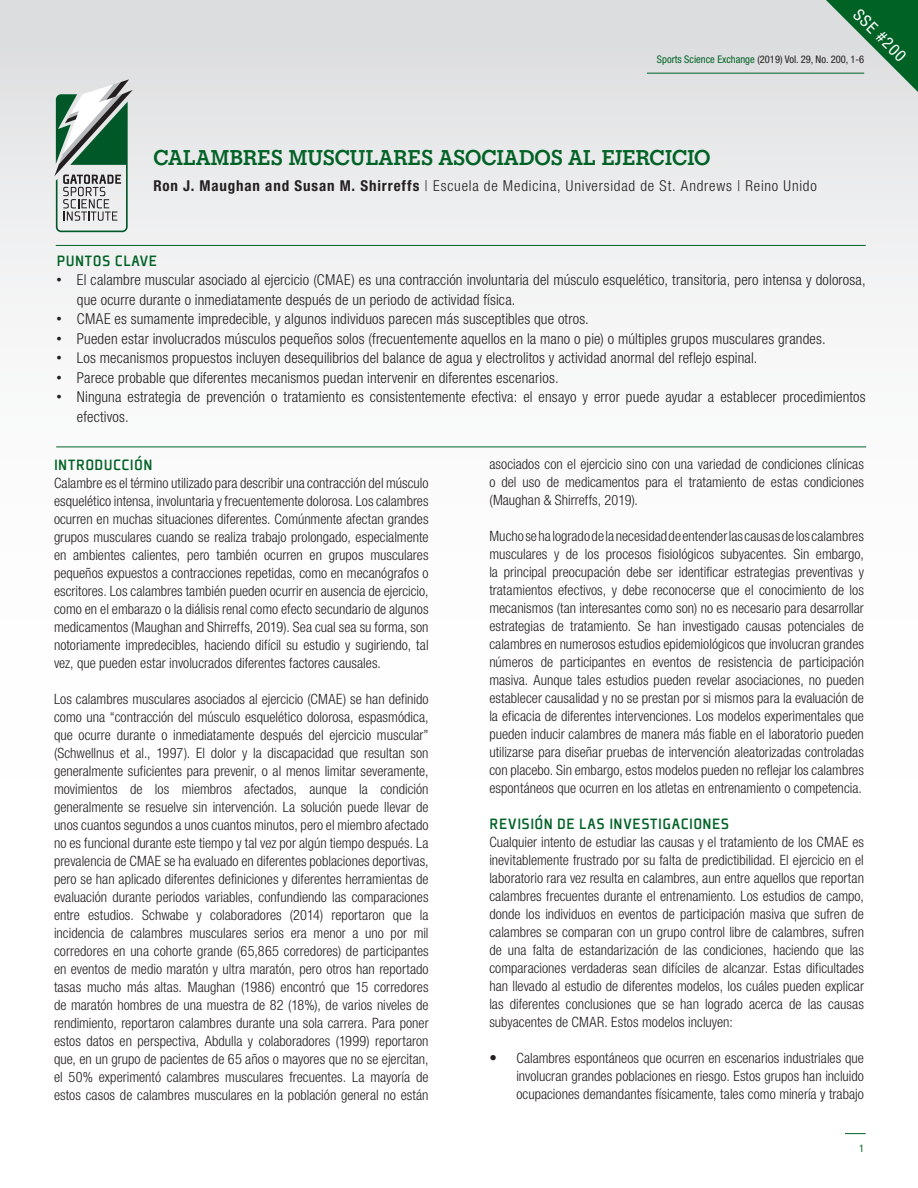
<style>
.page{position:relative;width:918px;height:1188px;background:#fff}
.page>*{position:absolute;margin:0;border:0;box-sizing:border-box;transform-origin:0 0}
.t1{font:700 22.5px "Gatorade";letter-spacing:-.005em;color:#016226}
.newbody_text_no_bull{font:500 16.5px "Plexes Pro";letter-spacing:.025em;color:#016226}
.Headings{font:500 16.5px "Plexes Pro";letter-spacing:.035em;color:#016226}
.t2{font:condensed 16.35px "Helvetica Neue LT Std";color:#fff}
.t3{font:300 condensed 15px/19.5px "Helvetica Neue LT Std";letter-spacing:.01em;color:#231f20}
.t4{font:300 condensed 15px "Helvetica Neue LT Std";letter-spacing:.05em;color:#231f20}
.newbody_text_no_bull-2{font:300 condensed 14.25px/18px "Helvetica Neue LT Std";color:#231f20;text-align:justify}
.t5{font:condensed 10.5px "Helvetica Neue LT Std";color:#231f20}
.t6{font:condensed 10.5px "Helvetica Neue LT Std";color:#016226}
.s1{color:#016226}
.s2{font-weight:700}
.s3{font-family:"Arial";font-weight:400;font-stretch:normal}
.s4{font-size:15px}
</style>
<div class="page">
<div style="left:0;top:0;width:918px;height:1188px;background:linear-gradient(to bottom,#e8e8e9,#fff)"></div>
<hr style="left:647px;top:73px;width:217px;height:1px;background:#016226">
<svg style="left:845px;top:1133px;width:21px;height:1px"></svg>
<hr style="left:56px;top:245px;width:810px;height:1px;background:#016226">
<hr style="left:56px;top:447px;width:810px;height:1px;background:#016226">
<svg style="left:826px;top:0;width:92px;height:92px;background:#6fa083"></svg>
<svg style="left:54px;top:79px;width:79px;height:153px;background:#9db1a7"></svg>
<p class="t2" style="left:863px;top:5px;width:68px;rotate:45deg">SSE #200</p>
<p class="t5" style="left:657px;top:53px;width:209px"><span class="s1">Sports Science Exchange</span> (2019) Vol. 29, No. 200, 1-6</p>
<p class="t1" style="left:153px;top:144px;width:559px">CALAMBRES MUSCULARES ASOCIADOS AL EJERCICIO</p>
<p class="t4" style="left:153px;top:177px;width:665px"><span class="s2">Ron J. Maughan and Susan M. Shirreffs</span> | Escuela de Medicina, Universidad de St. Andrews | Reino Unido</p>
<p class="Headings" style="left:57px;top:251px;width:102px">PUNTOS CLAVE</p>
<p class="t3" style="left:77px;top:270px;width:790px;text-indent:-20px"><span class="s3">•</span> El calambre muscular asociado al ejercicio (CMAE) es una contracción involuntaria del músculo esquelético, transitoria, pero intensa y dolorosa, que ocurre durante o inmediatamente después de un periodo de actividad física.</p>
<p class="t3" style="left:57px;top:309px;width:534px"><span class="s3">•</span> CMAE es sumamente impredecible, y algunos individuos parecen más susceptibles que otros.</p>
<p class="t3" style="left:57px;top:329px;width:771px"><span class="s3">•</span> Pueden estar involucrados músculos pequeños solos (frecuentemente aquellos en la mano o pie) o múltiples grupos musculares grandes.</p>
<p class="t3" style="left:57px;top:348px;width:702px"><span class="s3">•</span> Los mecanismos propuestos incluyen desequilibrios del balance de agua y electrolitos y actividad anormal del reflejo espinal.</p>
<p class="t3" style="left:57px;top:368px;width:503px"><span class="s3">•</span> Parece probable que diferentes mecanismos puedan intervenir en diferentes escenarios.</p>
<p class="t3" style="left:77px;top:387px;width:790px;text-indent:-20px"><span class="s3">•</span> Ninguna estrategia de prevención o tratamiento es consistentemente efectiva: el ensayo y error puede ayudar a establecer procedimientos efectivos.</p>
<p class="newbody_text_no_bull" style="left:54px;top:455px;width:100px">INTRODUCCIÓN</p>
<p class="newbody_text_no_bull-2" style="left:54px;top:474px;width:376px">Calambre es el término utilizado para describir una contracción del músculo esquelético intensa, involuntaria y frecuentemente dolorosa. Los calambres ocurren en muchas situaciones diferentes. Comúnmente afectan grandes grupos musculares cuando se realiza trabajo prolongado, especialmente en ambientes calientes, pero también ocurren en grupos musculares pequeños expuestos a contracciones repetidas, como en mecanógrafos o escritores. Los calambres también pueden ocurrir en ausencia de ejercicio, como en el embarazo o la diálisis renal como efecto secundario de algunos medicamentos (Maughan and Shirreffs, 2019). Sea cual sea su forma, son notoriamente impredecibles, haciendo difícil su estudio y sugiriendo, tal vez, que pueden estar involucrados diferentes factores causales.</p>
<p class="newbody_text_no_bull-2" style="left:54px;top:690px;width:376px">Los calambres musculares asociados al ejercicio (CMAE) se han definido como una “contracción del músculo esquelético dolorosa, espasmódica, que ocurre durante o inmediatamente después del ejercicio muscular” (Schwellnus et al., 1997). El dolor y la discapacidad que resultan son generalmente suficientes para prevenir, o al menos limitar severamente, movimientos de los miembros afectados, aunque la condición generalmente se resuelve sin intervención. La solución puede llevar de unos cuantos segundos a unos cuantos minutos, pero el miembro afectado no es funcional durante este tiempo y tal vez por algún tiempo después. La prevalencia de CMAE se ha evaluado en diferentes poblaciones deportivas, pero se han aplicado diferentes definiciones y diferentes herramientas de evaluación durante periodos variables, confundiendo las comparaciones entre estudios. Schwabe y colaboradores (2014) reportaron que la incidencia de calambres musculares serios era menor a uno por mil corredores en una cohorte grande (65,865 corredores) de participantes en eventos de medio maratón y ultra maratón, pero otros han reportado tasas mucho más altas. Maughan (1986) encontró que 15 corredores de maratón hombres de una muestra de 82 (18%), de varios niveles de rendimiento, reportaron calambres durante una sola carrera. Para poner estos datos en perspectiva, Abdulla y colaboradores (1999) reportaron que, en un grupo de pacientes de 65 años o mayores que no se ejercitan, el 50% experimentó calambres musculares frecuentes. La mayoría de estos casos de calambres musculares en la población general no están</p>
<p class="newbody_text_no_bull-2" style="left:489px;top:455px;width:376px">asociados con el ejercicio sino con una variedad de condiciones clínicas o del uso de medicamentos para el tratamiento de estas condiciones (Maughan &amp; Shirreffs, 2019).</p>
<p class="newbody_text_no_bull-2" style="left:489px;top:527px;width:376px">Mucho se ha logrado de la necesidad de entender las causas de los calambres musculares y de los procesos fisiológicos subyacentes. Sin embargo, la principal preocupación debe ser identificar estrategias preventivas y tratamientos efectivos, y debe reconocerse que el conocimiento de los mecanismos (tan interesantes como son) no es necesario para desarrollar estrategias de tratamiento. Se han investigado causas potenciales de calambres en numerosos estudios epidemiológicos que involucran grandes números de participantes en eventos de resistencia de participación masiva. Aunque tales estudios pueden revelar asociaciones, no pueden establecer causalidad y no se prestan por si mismos para la evaluación de la eficacia de diferentes intervenciones. Los modelos experimentales que pueden inducir calambres de manera más fiable en el laboratorio pueden utilizarse para diseñar pruebas de intervención aleatorizadas controladas con placebo. Sin embargo, estos modelos pueden no reflejar los calambres espontáneos que ocurren en los atletas en entrenamiento o competencia.</p>
<p class="newbody_text_no_bull" style="left:489px;top:814px;width:241px">REVISIÓN DE LAS INVESTIGACIONES</p>
<p class="newbody_text_no_bull-2" style="left:489px;top:833px;width:376px">Cualquier intento de estudiar las causas y el tratamiento de los CMAE es inevitablemente frustrado por su falta de predictibilidad. El ejercicio en el laboratorio rara vez resulta en calambres, aun entre aquellos que reportan calambres frecuentes durante el entrenamiento. Los estudios de campo, donde los individuos en eventos de participación masiva que sufren de calambres se comparan con un grupo control libre de calambres, sufren de una falta de estandarización de las condiciones, haciendo que las comparaciones verdaderas sean difíciles de alcanzar. Estas dificultades han llevado al estudio de diferentes modelos, los cuáles pueden explicar las diferentes conclusiones que se han logrado acerca de las causas subyacentes de CMAR. Estos modelos incluyen:</p>
<p class="newbody_text_no_bull-2" style="left:516px;top:1049px;width:349px;text-indent:-27px"><span class="s4">•</span> Calambres espontáneos que ocurren en escenarios industriales que involucran grandes poblaciones en riesgo. Estos grupos han incluido ocupaciones demandantes físicamente, tales como minería y trabajo</p>
<p class="t6" style="left:859px;top:1142px;width:7px">1</p>
</div>
